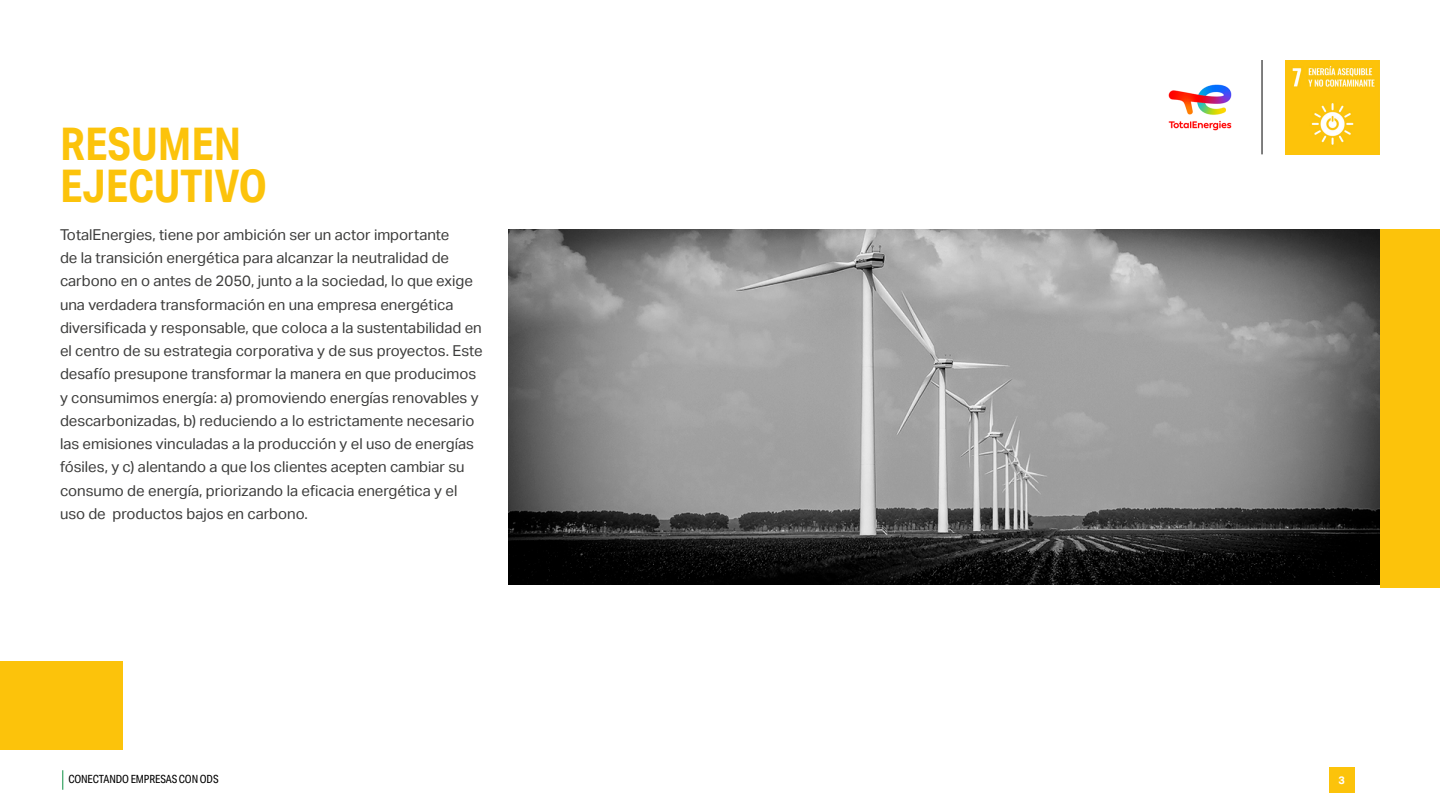
<style>
.page{position:relative;width:1440px;height:810px;background:#fff}
.page>*{position:absolute;margin:0;border:0;box-sizing:border-box;transform-origin:0 0}
.t1{font:700 45px/42.8px "Aktiv Grotesk Cd";color:#fcc30b}
.t2{font:15px/23.2px "Aktiv Grotesk";color:#3c3c3b}
.t3{font:11.25px "Aktiv Grotesk Cd";letter-spacing:-.01em;color:#000}
.t4{font:700 10.88px "Aktiv Grotesk";color:#fff}
</style>
<div class="page">
<svg style="left:62px;top:770px;width:1px;height:20px"></svg>
<div style="left:1329px;top:767px;width:25px;height:26px;background:#fcc30b"></div>
<img style="left:1285px;top:60px;width:95px;height:95px">
<hr style="left:1262px;top:60px;width:1px;height:94px;background:#000">
<img style="left:1168px;top:84px;width:64px;height:47px">
<div style="left:1380px;top:229px;width:60px;height:359px;background:#fcc30b"></div>
<div style="left:0;top:661px;width:123px;height:89px;background:#fcc30b"></div>
<img style="left:508px;top:229px;width:872px;height:355px">
<h1 class="t1" style="left:60px;top:122px;width:209px">RESUMEN<br>EJECUTIVO</h1>
<p class="t2" style="left:60px;top:223px;width:424px">TotalEnergies, tiene por ambición ser un actor importante<br>de la transición energética para alcanzar la neutralidad de carbono en o antes de 2050, junto a la sociedad, lo que exige una verdadera transformación en una empresa energética diversificada y responsable, que coloca a la sustentabilidad en el centro de su estrategia corporativa y de sus proyectos. Este desafío presupone transformar la manera en que producimos y consumimos energía: a) promoviendo energías renovables y descarbonizadas, b) reduciendo a lo estrictamente necesario las emisiones vinculadas a la producción y el uso de energías fósiles, y c) alentando a que los clientes acepten cambiar su consumo de energía, priorizando la eficacia energética y el uso de productos bajos en carbono.</p>
<p class="t3" style="left:68px;top:773px;width:152px">CONECTANDO EMPRESAS CON ODS</p>
<p class="t4" style="left:1338px;top:774px;width:8px">3</p>
</div>
